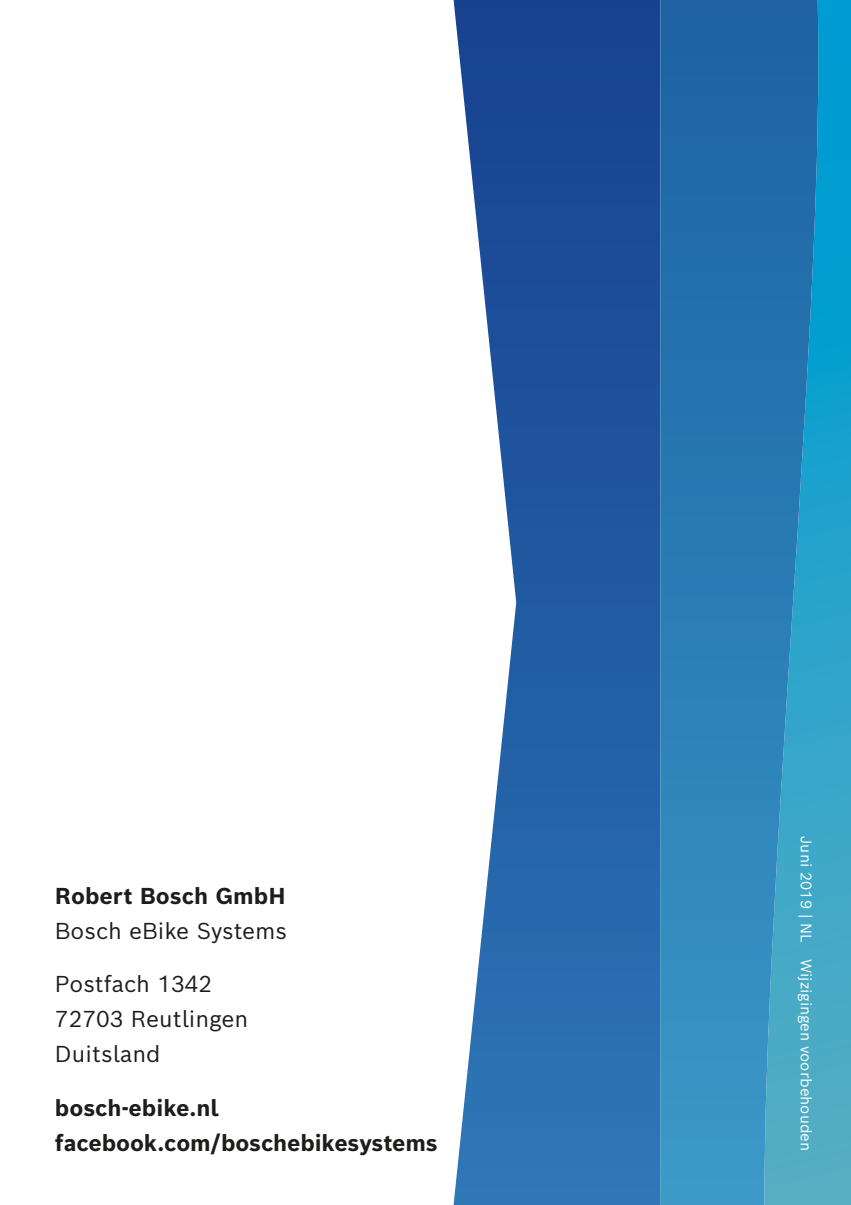
<style>
.page{position:relative;width:851px;height:1205px;background:#fff}
.page>*{position:absolute;margin:0;border:0;box-sizing:border-box;transform-origin:0 0}
.t1{font:700 22.5px/35px "Bosch Sans";letter-spacing:-.005em;color:#1d1d1b}
.t2{font:22.5px/35px "Bosch Sans";color:#1d1d1b}
.t3{font:15px "Bosch Sans";color:#fff}
</style>
<div class="page">
<svg style="left:821px;top:0;width:29px;height:1205px;background:#26a3ca"></svg>
<svg style="left:453px;top:0;width:207px;height:1205px"></svg>
<svg style="left:660px;top:0;width:161px;height:1205px;background:#2c82b7"></svg>
<p class="t1" style="left:55px;top:878px;width:232px">Robert Bosch GmbH</p>
<p class="t2" style="left:55px;top:912px;width:233px">Bosch eBike Systems</p>
<p class="t2" style="left:55px;top:966px;width:195px">Postfach 1342<br>72703 Reutlingen<br>Duitsland</p>
<p class="t1" style="left:55px;top:1089px;width:384px">bosch-ebike.nl facebook.com/boschebikesystems</p>
<p class="t3" style="left:816px;top:836px;width:316px;rotate:90deg">Juni 2019 | NL Wijzigingen voorbehouden</p>
</div>
